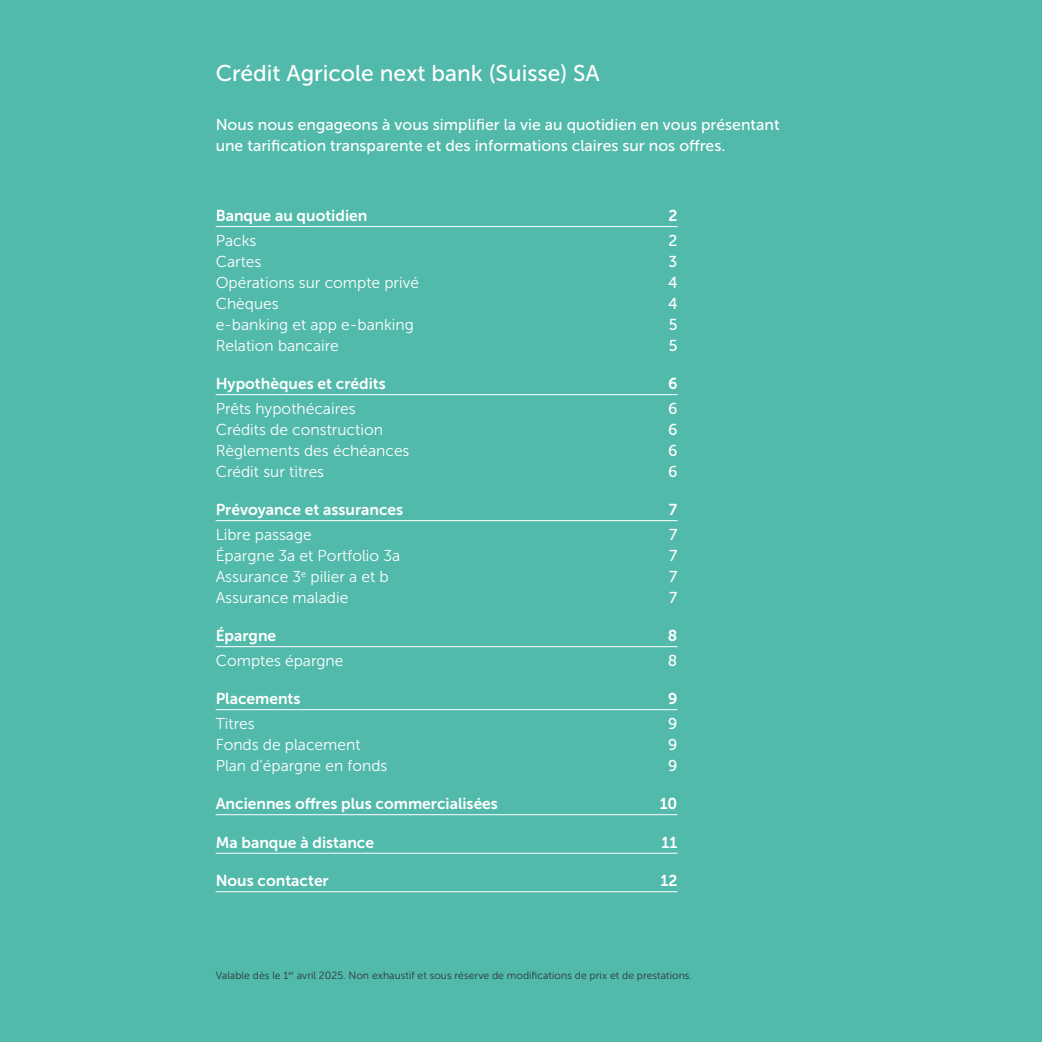
<style>
.page{position:relative;width:1042px;height:1042px;background:#52baab}
.page>*{position:absolute;margin:0;border:0;box-sizing:border-box;transform-origin:0 0}
.t1{font:22.75px "Museo Sans 500";color:#fff}
.t2{font:15.75px "Museo Sans 300";color:#fff}
.t3{font:15.75px "Museo Sans 700";color:#fff}
.t4{font:15.75px/21px "Museo Sans 500";color:#fff}
.t5{font:10.5px "Museo Sans 300";color:#2e3639}
</style>
<div class="page">
<hr style="left:216px;top:226px;width:461px;height:1px;background:#fff">
<hr style="left:216px;top:394px;width:461px;height:1px;background:#fff">
<hr style="left:216px;top:520px;width:461px;height:1px;background:#fff">
<hr style="left:216px;top:646px;width:461px;height:1px;background:#fff">
<hr style="left:216px;top:709px;width:461px;height:1px;background:#fff">
<hr style="left:216px;top:814px;width:461px;height:1px;background:#fff">
<hr style="left:216px;top:853px;width:461px;height:1px;background:#fff">
<hr style="left:216px;top:891px;width:461px;height:1px;background:#fff">
<p class="t1" style="left:216px;top:61px;width:386px">Crédit Agricole next bank (Suisse) SA</p>
<p class="t4" style="left:216px;top:114px;width:565px">Nous nous engageons à vous simplifier la vie au quotidien en vous présentant une tarification transparente et des informations claires sur nos offres.</p>
<p class="t3" style="left:216px;top:207px;width:153px">Banque au quotidien</p>
<p class="t3" style="left:668px;top:207px;width:11px">2</p>
<p class="t2" style="left:216px;top:232px;width:42px">Packs</p>
<p class="t4" style="left:668px;top:230px;width:10px">2</p>
<p class="t2" style="left:216px;top:253px;width:47px">Cartes</p>
<p class="t4" style="left:668px;top:251px;width:10px">3</p>
<p class="t2" style="left:216px;top:274px;width:205px">Opérations sur compte privé</p>
<p class="t4" style="left:668px;top:272px;width:11px">4</p>
<p class="t2" style="left:216px;top:295px;width:65px">Chèques</p>
<p class="t4" style="left:668px;top:293px;width:11px">4</p>
<p class="t2" style="left:216px;top:316px;width:200px">e-banking et app e-banking</p>
<p class="t4" style="left:669px;top:314px;width:10px">5</p>
<p class="t2" style="left:216px;top:337px;width:125px">Relation bancaire</p>
<p class="t4" style="left:669px;top:335px;width:10px">5</p>
<p class="t3" style="left:216px;top:375px;width:172px">Hypothèques et crédits</p>
<p class="t3" style="left:668px;top:375px;width:11px">6</p>
<p class="t2" style="left:216px;top:400px;width:142px">Prêts hypothécaires</p>
<p class="t4" style="left:668px;top:398px;width:11px">6</p>
<p class="t2" style="left:216px;top:421px;width:169px">Crédits de construction</p>
<p class="t4" style="left:668px;top:419px;width:11px">6</p>
<p class="t2" style="left:216px;top:442px;width:195px">Règlements des échéances</p>
<p class="t4" style="left:668px;top:440px;width:11px">6</p>
<p class="t2" style="left:216px;top:463px;width:110px">Crédit sur titres</p>
<p class="t4" style="left:668px;top:461px;width:11px">6</p>
<p class="t3" style="left:216px;top:501px;width:189px">Prévoyance et assurances</p>
<p class="t3" style="left:669px;top:501px;width:10px">7</p>
<p class="t2" style="left:216px;top:526px;width:98px">Libre passage</p>
<p class="t4" style="left:669px;top:524px;width:10px">7</p>
<p class="t2" style="left:216px;top:547px;width:186px">Épargne 3a et Portfolio 3a</p>
<p class="t4" style="left:669px;top:545px;width:10px">7</p>
<p class="t2" style="left:216px;top:568px;width:175px">Assurance 3<sup>e</sup> pilier a et b</p>
<p class="t4" style="left:669px;top:566px;width:10px">7</p>
<p class="t2" style="left:216px;top:589px;width:134px">Assurance maladie</p>
<p class="t4" style="left:669px;top:587px;width:10px">7</p>
<p class="t3" style="left:216px;top:627px;width:62px">Épargne</p>
<p class="t3" style="left:668px;top:627px;width:11px">8</p>
<p class="t2" style="left:216px;top:652px;width:129px">Comptes épargne</p>
<p class="t4" style="left:668px;top:650px;width:11px">8</p>
<p class="t3" style="left:216px;top:690px;width:86px">Placements</p>
<p class="t3" style="left:668px;top:690px;width:11px">9</p>
<p class="t2" style="left:216px;top:715px;width:40px">Titres</p>
<p class="t4" style="left:668px;top:713px;width:11px">9</p>
<p class="t2" style="left:216px;top:736px;width:146px">Fonds de placement</p>
<p class="t4" style="left:668px;top:734px;width:11px">9</p>
<p class="t2" style="left:216px;top:757px;width:173px">Plan d’épargne en fonds</p>
<p class="t4" style="left:668px;top:755px;width:11px">9</p>
<p class="t3" style="left:216px;top:795px;width:284px">Anciennes offres plus commercialisées</p>
<p class="t3" style="left:660px;top:795px;width:19px">10</p>
<p class="t3" style="left:216px;top:833px;width:160px">Ma banque à distance</p>
<p class="t3" style="left:661px;top:833px;width:17px">11</p>
<p class="t3" style="left:216px;top:872px;width:115px">Nous contacter</p>
<p class="t3" style="left:660px;top:872px;width:19px">12</p>
<p class="t5" style="left:216px;top:969px;width:478px">Valable dès le 1<sup>er</sup> avril 2025. Non exhaustif et sous réserve de modifications de prix et de prestations.</p>
</div>
